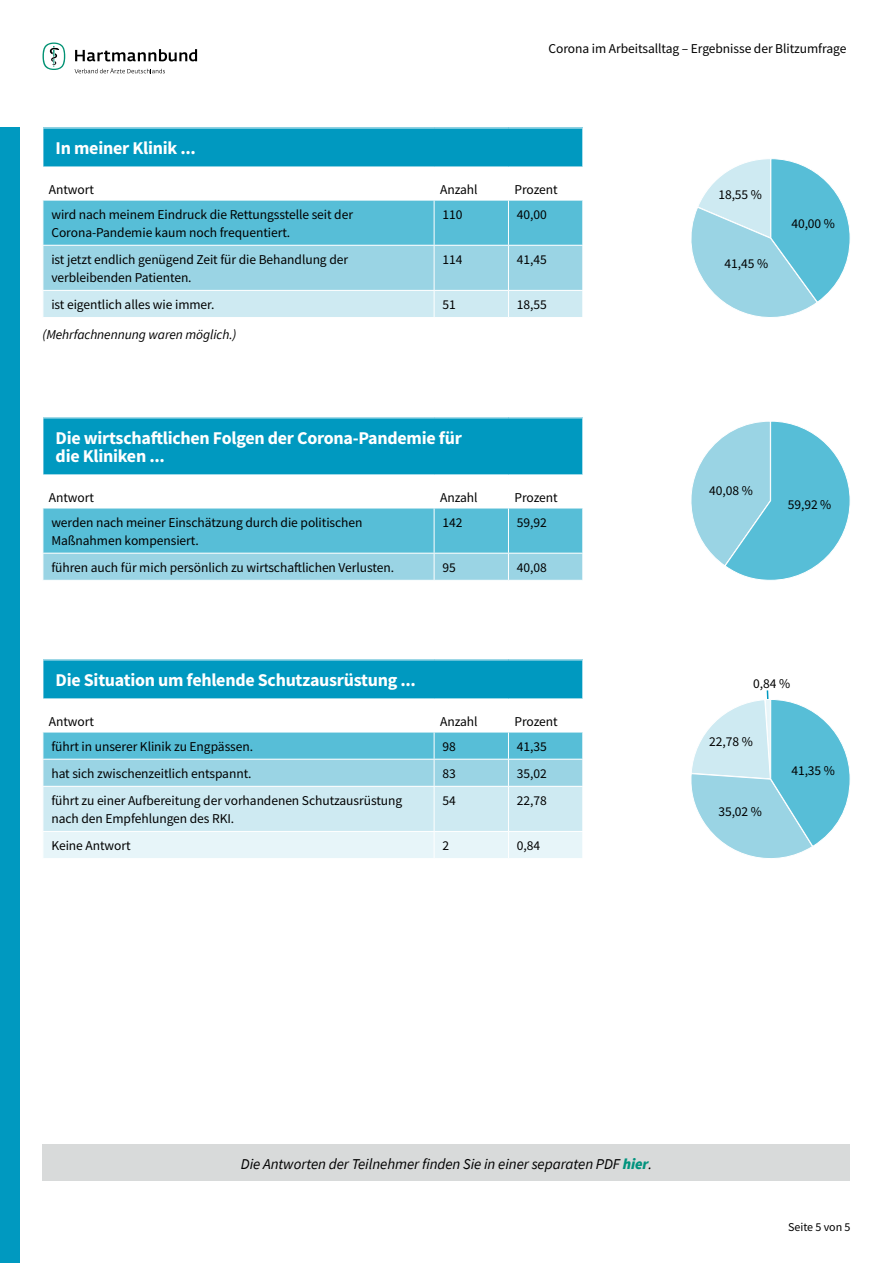
<style>
.page{position:relative;width:893px;height:1263px;background:#fff}
.page>*{position:absolute;margin:0;border:0;box-sizing:border-box;transform-origin:0 0}
.t1{font:700 18px/18px "Source Sans Pro";letter-spacing:-.015em;color:#fff}
.t2{font:italic 15px "Source Sans Pro";letter-spacing:-.005em;color:#000}
.t3{font:13.5px/18px "Source Sans Pro";letter-spacing:-.005em;color:#000}
.t4{font:italic 13.5px "Source Sans Pro";letter-spacing:-.005em;color:#000}
.t5{font:12px "Source Sans Pro";letter-spacing:-.005em;color:#000}
.s1{font-weight:900;color:#00937e}
</style>
<div class="page">
<svg style="left:75px;top:49px;width:122px;height:12px"></svg>
<svg style="left:75px;top:68px;width:90px;height:5px"></svg>
<svg style="left:43px;top:43px;width:22px;height:27px"></svg>
<svg style="left:691px;top:690px;width:159px;height:168px"></svg>
<svg style="left:691px;top:421px;width:159px;height:160px"></svg>
<div style="left:43px;top:128px;width:540px;height:39px;background:#0099c0"></div>
<hr style="left:43px;top:128px;width:391px;height:1px;background:#fff">
<hr style="left:43px;top:128px;width:1px;height:39px;background:#fff">
<hr style="left:434px;top:128px;width:74px;height:1px;background:#fff">
<hr style="left:508px;top:128px;width:75px;height:1px;background:#fff">
<hr style="left:582px;top:128px;width:1px;height:39px;background:#fff">
<svg style="left:43px;top:200px;width:540px;height:117px;background:#94d3e4"></svg>
<div style="left:43px;top:418px;width:540px;height:57px;background:#0099c0"></div>
<hr style="left:43px;top:418px;width:1px;height:56px;background:#fff">
<hr style="left:582px;top:418px;width:1px;height:56px;background:#fff">
<hr style="left:43px;top:474px;width:391px;height:1px;background:#fff">
<hr style="left:434px;top:474px;width:74px;height:1px;background:#fff">
<hr style="left:508px;top:474px;width:75px;height:1px;background:#fff">
<svg style="left:43px;top:508px;width:540px;height:72px;background:#74c7dc"></svg>
<div style="left:43px;top:660px;width:540px;height:39px;background:#0099c0"></div>
<hr style="left:43px;top:660px;width:1px;height:38px;background:#fff">
<hr style="left:582px;top:660px;width:1px;height:38px;background:#fff">
<hr style="left:43px;top:698px;width:391px;height:1px;background:#fff">
<hr style="left:434px;top:698px;width:74px;height:1px;background:#fff">
<hr style="left:508px;top:698px;width:75px;height:1px;background:#fff">
<svg style="left:43px;top:732px;width:540px;height:126px;background:#b1dfeb"></svg>
<div style="left:0;top:128px;width:19px;height:1135px;background:#0099c0"></div>
<svg style="left:691px;top:158px;width:159px;height:159px"></svg>
<div style="left:43px;top:1144px;width:807px;height:37px;background:#d8dada"></div>
<p class="t3" style="left:549px;top:39px;width:299px">Corona im Arbeitsalltag – Ergebnisse der Blitzumfrage</p>
<h1 class="t1" style="left:56px;top:139px;width:142px">In meiner Klinik ...</h1>
<p class="t3" style="left:49px;top:181px;width:47px">Antwort</p>
<p class="t3" style="left:440px;top:181px;width:39px">Anzahl</p>
<p class="t3" style="left:514px;top:181px;width:45px">Prozent</p>
<p class="t3" style="left:51px;top:205px;width:303px">wird nach meinem Eindruck die Rettungsstelle seit der<br>Corona-Pandemie kaum noch frequentiert.</p>
<p class="t3" style="left:443px;top:205px;width:21px">110</p>
<p class="t3" style="left:517px;top:205px;width:31px">40,00</p>
<p class="t3" style="left:51px;top:250px;width:298px">ist jetzt endlich genügend Zeit für die Behandlung der verbleibenden Patienten.</p>
<p class="t3" style="left:443px;top:250px;width:21px">114</p>
<p class="t3" style="left:517px;top:250px;width:31px">41,45</p>
<p class="t3" style="left:51px;top:295px;width:165px">ist eigentlich alles wie immer.</p>
<p class="t3" style="left:443px;top:295px;width:15px">51</p>
<p class="t3" style="left:517px;top:295px;width:31px">18,55</p>
<p class="t4" style="left:43px;top:326px;width:195px">(Mehrfachnennung waren möglich.)</p>
<h1 class="t1" style="left:56px;top:429px;width:408px">Die wirtschaftlichen Folgen der Corona-Pandemie für die Kliniken ...</h1>
<p class="t3" style="left:49px;top:488px;width:47px">Antwort</p>
<p class="t3" style="left:440px;top:488px;width:39px">Anzahl</p>
<p class="t3" style="left:514px;top:488px;width:45px">Prozent</p>
<p class="t3" style="left:51px;top:513px;width:313px">werden nach meiner Einschätzung durch die politischen<br>Maßnahmen kompensiert.</p>
<p class="t3" style="left:443px;top:513px;width:21px">142</p>
<p class="t3" style="left:517px;top:513px;width:31px">59,92</p>
<p class="t3" style="left:51px;top:558px;width:344px">führen auch für mich persönlich zu wirtschaftlichen Verlusten.</p>
<p class="t3" style="left:443px;top:558px;width:15px">95</p>
<p class="t3" style="left:517px;top:558px;width:31px">40,08</p>
<h1 class="t1" style="left:56px;top:671px;width:362px">Die Situation um fehlende Schutzausrüstung ...</h1>
<p class="t3" style="left:49px;top:712px;width:47px">Antwort</p>
<p class="t3" style="left:440px;top:712px;width:39px">Anzahl</p>
<p class="t3" style="left:514px;top:712px;width:45px">Prozent</p>
<p class="t3" style="left:51px;top:737px;width:203px">führt in unserer Klinik zu Engpässen.</p>
<p class="t3" style="left:443px;top:737px;width:15px">98</p>
<p class="t3" style="left:517px;top:737px;width:31px">41,35</p>
<p class="t3" style="left:51px;top:764px;width:202px">hat sich zwischenzeitlich entspannt.</p>
<p class="t3" style="left:443px;top:764px;width:15px">83</p>
<p class="t3" style="left:517px;top:764px;width:31px">35,02</p>
<p class="t3" style="left:51px;top:791px;width:352px">führt zu einer Aufbereitung der vorhandenen Schutzausrüstung nach den Empfehlungen des RKI.</p>
<p class="t3" style="left:443px;top:791px;width:15px">54</p>
<p class="t3" style="left:517px;top:791px;width:31px">22,78</p>
<p class="t3" style="left:51px;top:836px;width:81px">Keine Antwort</p>
<p class="t3" style="left:443px;top:836px;width:8px">2</p>
<p class="t3" style="left:517px;top:836px;width:25px">0,84</p>
<p class="t3" style="left:718px;top:185px;width:45px">18,55 %</p>
<p class="t3" style="left:725px;top:255px;width:45px">41,45 %</p>
<p class="t3" style="left:791px;top:214px;width:45px">40,00 %</p>
<p class="t3" style="left:709px;top:481px;width:45px">40,08 %</p>
<p class="t3" style="left:788px;top:496px;width:45px">59,92 %</p>
<p class="t3" style="left:753px;top:675px;width:38px">0,84 %</p>
<p class="t3" style="left:709px;top:732px;width:45px">22,78 %</p>
<p class="t3" style="left:718px;top:802px;width:45px">35,02 %</p>
<p class="t3" style="left:791px;top:761px;width:45px">41,35 %</p>
<p class="t2" style="left:241px;top:1154px;width:413px">Die Antworten der Teilnehmer finden Sie in einer separaten PDF <span class="s1">hier</span>.</p>
<p class="t5" style="left:788px;top:1219px;width:64px">Seite 5 von 5</p>
</div>
